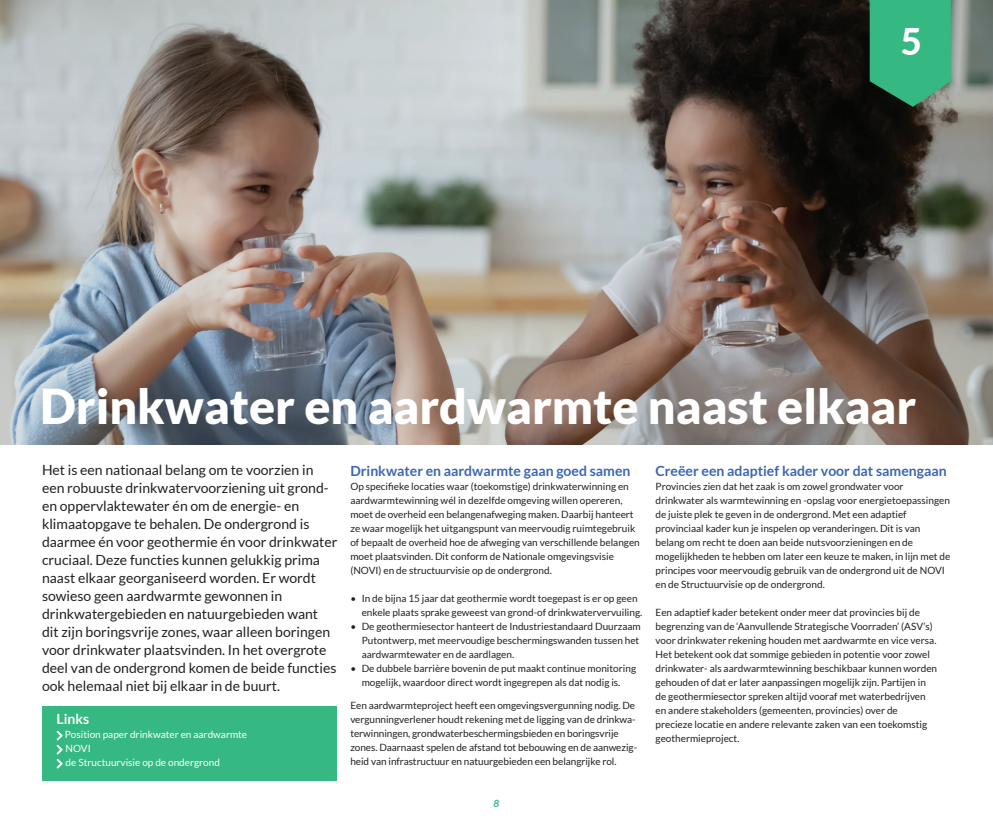
<style>
.page{position:relative;width:993px;height:823px;background:#fff}
.page>*{position:absolute;margin:0;border:0;box-sizing:border-box;transform-origin:0 0}
.t1{font:900 48px "Lato";color:#fff}
.t2{font:800 36.8px "Lato";color:#fff}
.t3{font:14px/18px "Lato";color:#231f20}
.t4{font:700 14px "Lato";color:#3d66b1}
.t5{font:700 14px "Lato";color:#fff}
.t6{font:10px/14px "Lato";color:#231f20}
.t7{font:10px/14px "Lato";color:#fff}
.t8{font:italic 700 10px "Lato";color:#35b881}
</style>
<div class="page">
<img style="left:0;top:0;width:992px;height:444px">
<div style="left:43px;top:705px;width:294px;height:75px;background:#35b881"></div>
<svg style="left:56px;top:730px;width:7px;height:39px"></svg>
<svg style="left:869px;top:0;width:81px;height:107px;background:#36a878"></svg>
<h2 class="t2" style="left:900px;top:14px;width:23px">5</h2>
<h1 class="t1" style="left:40px;top:378px;width:877px">Drinkwater en aardwarmte naast elkaar</h1>
<p class="t3" style="left:42px;top:460px;width:297px">Het is een nationaal belang om te voorzien in een robuuste drinkwatervoorziening uit grond&shy;en oppervlaktewater én om de energie- en klimaatopgave te behalen. De ondergrond is daarmee én voor geothermie én voor drinkwater cruciaal. Deze functies kunnen gelukkig prima naast elkaar georganiseerd worden. Er wordt sowieso geen aardwarmte gewonnen in drinkwatergebieden en natuurgebieden want dit zijn boringsvrije zones, waar alleen boringen voor drinkwater plaatsvinden. In het overgrote deel van de ondergrond komen de beide functies ook helemaal niet bij elkaar in de buurt.</p>
<h3 class="t5" style="left:57px;top:710px;width:34px">Links</h3>
<p class="t7" style="left:65px;top:727px;width:184px">Position paper drinkwater en aardwarmte<br>NOVI<br>de Structuurvisie op de ondergrond</p>
<h3 class="t4" style="left:350px;top:462px;width:281px">Drinkwater en aardwarmte gaan goed samen</h3>
<p class="t6" style="left:350px;top:479px;width:291px">Op specifieke locaties waar (toekomstige) drinkwaterwinning en aardwarmtewinning wél in dezelfde omgeving willen opereren, moet de overheid een belangenafweging maken. Daarbij hanteert ze waar mogelijk het uitgangspunt van meervoudig ruimtegebruik of bepaalt de overheid hoe de afweging van verschillende belangen moet plaatsvinden. Dit conform de Nationale omgevingsvisie (NOVI) en de structuurvisie op de ondergrond.</p>
<p class="t6" style="left:361px;top:591px;width:282px;text-indent:-11px">• In de bijna 15 jaar dat geothermie wordt toegepast is er op geen enkele plaats sprake geweest van grond-of drinkwatervervuiling.</p>
<p class="t6" style="left:361px;top:619px;width:280px;text-indent:-11px">• De geothermiesector hanteert de Industriestandaard Duurzaam<br>Putontwerp, met meervoudige beschermingswanden tussen het aardwarmtewater en de aardlagen.</p>
<p class="t6" style="left:350px;top:661px;width:287px;text-align:center">• De dubbele barrière bovenin de put maakt continue monitoring mogelijk, waardoor direct wordt ingegrepen als dat nodig is.</p>
<p class="t6" style="left:350px;top:697px;width:288px">Een aardwarmteproject heeft een omgevingsvergunning nodig. De vergunningverlener houdt rekening met de ligging van de drinkwa&shy;terwinningen, grondwaterbeschermingsbieden en boringsvrije zones. Daarnaast spelen de afstand tot bebouwing en de aanwezig&shy;heid van infrastructuur en natuurgebieden een belangrijke rol.</p>
<p class="t8" style="left:493px;top:797px;width:7px">8</p>
<h3 class="t4" style="left:655px;top:462px;width:292px">Creëer een adaptief kader voor dat samengaan</h3>
<p class="t6" style="left:655px;top:479px;width:296px">Provincies zien dat het zaak is om zowel grondwater voor drinkwater als warmtewinning en -opslag voor energietoepassingen de juiste plek te geven in de ondergrond. Met een adaptief provinciaal kader kun je inspelen op veranderingen. Dit is van belang om recht te doen aan beide nutsvoorzieningen en de mogelijkheden te hebben om later een keuze te maken, in lijn met de principes voor meervoudig gebruik van de ondergrond uit de NOVI en de Structuurvisie op de ondergrond.</p>
<p class="t6" style="left:655px;top:605px;width:283px">Een adaptief kader betekent onder meer dat provincies bij de begrenzing van de ‘Aanvullende Strategische Voorraden’ (ASV’s) voor drinkwater rekening houden met aardwarmte en vice versa.<br>Het betekent ook dat sommige gebieden in potentie voor zowel drinkwater- als aardwarmtewinning beschikbaar kunnen worden gehouden of dat er later aanpassingen mogelijk zijn. Partijen in de geothermiesector spreken altijd vooraf met waterbedrijven en andere stakeholders (gemeenten, provincies) over de precieze locatie en andere relevante zaken van een toekomstig geothermieproject.</p>
</div>
